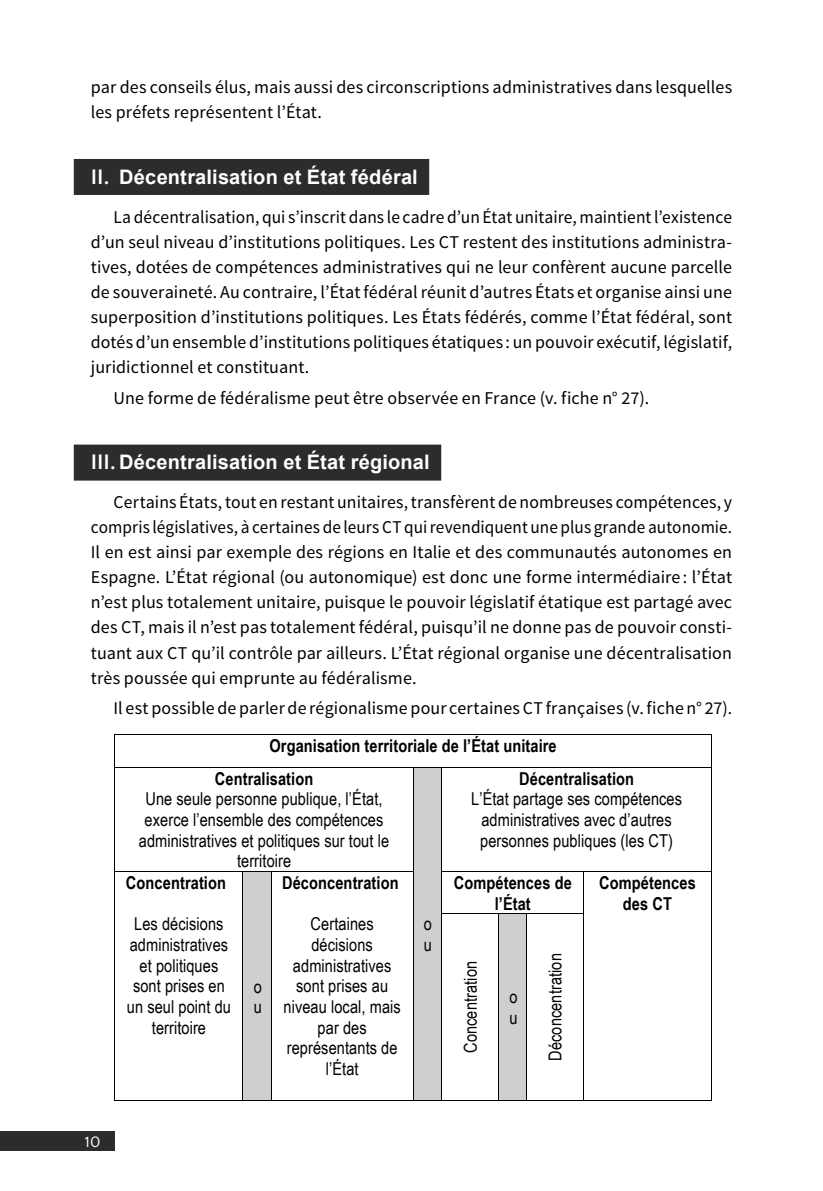
<style>
.page{position:relative;width:823px;height:1191px;background:#fff}
.page>*{position:absolute;margin:0;border:0;box-sizing:border-box;transform-origin:0 0}
.t1{font:700 20px "Arial";letter-spacing:.01em;color:#fff}
.t2{font:18px/25px "Source Sans Pro";letter-spacing:.005em;color:#000;text-align:justify}
.t3{font:17.8px/20.6px "Arial Narrow";letter-spacing:.005em;color:#000;text-align:center}
.t4{font:700 17.8px/20.6px "Arial Narrow";letter-spacing:.005em;color:#000;text-align:center}
.t5{font:16px "Quattrocento Sans";color:#fff}
.s1{font-family:"Quattrocento Sans";font-size:22px}
</style>
<div class="page">
<div style="left:0;top:1131px;width:115px;height:20px;background:#2c2c2c"></div>
<div style="left:74px;top:159px;width:355px;height:36px;background:#2c2c2c"></div>
<div style="left:74px;top:444px;width:367px;height:36px;background:#2c2c2c"></div>
<hr style="left:114px;top:734px;width:597px;height:1px;background:#000">
<hr style="left:114px;top:735px;width:1px;height:32px;background:#000">
<hr style="left:710px;top:735px;width:1px;height:32px;background:#000">
<div style="left:413px;top:768px;width:28px;height:331px;background:#cfcfcf"></div>
<hr style="left:114px;top:767px;width:597px;height:1px;background:#000">
<hr style="left:114px;top:768px;width:1px;height:103px;background:#000">
<hr style="left:412px;top:768px;width:1px;height:103px;background:#000">
<hr style="left:441px;top:768px;width:1px;height:103px;background:#000">
<hr style="left:710px;top:768px;width:1px;height:103px;background:#000">
<div style="left:243px;top:872px;width:28px;height:227px;background:#cfcfcf"></div>
<hr style="left:114px;top:871px;width:299px;height:1px;background:#000">
<hr style="left:441px;top:871px;width:270px;height:1px;background:#000">
<hr style="left:114px;top:872px;width:1px;height:41px;background:#000">
<hr style="left:242px;top:872px;width:1px;height:41px;background:#000">
<hr style="left:271px;top:872px;width:1px;height:41px;background:#000">
<hr style="left:412px;top:872px;width:1px;height:41px;background:#000">
<hr style="left:441px;top:872px;width:1px;height:41px;background:#000">
<hr style="left:582px;top:872px;width:1px;height:41px;background:#000">
<hr style="left:710px;top:872px;width:1px;height:41px;background:#000">
<div style="left:498px;top:914px;width:27px;height:185px;background:#cfcfcf"></div>
<hr style="left:441px;top:913px;width:142px;height:1px;background:#000">
<hr style="left:114px;top:914px;width:1px;height:187px;background:#000">
<hr style="left:114px;top:1100px;width:128px;height:1px;background:#000">
<hr style="left:242px;top:914px;width:1px;height:187px;background:#000">
<svg style="left:243px;top:1100px;width:28px;height:1px"></svg>
<hr style="left:271px;top:914px;width:1px;height:187px;background:#000">
<hr style="left:272px;top:1100px;width:140px;height:1px;background:#000">
<hr style="left:412px;top:914px;width:1px;height:187px;background:#000">
<svg style="left:413px;top:1100px;width:28px;height:1px"></svg>
<hr style="left:441px;top:914px;width:1px;height:187px;background:#000">
<hr style="left:442px;top:1100px;width:55px;height:1px;background:#000">
<hr style="left:497px;top:914px;width:1px;height:187px;background:#000">
<svg style="left:498px;top:1100px;width:27px;height:1px"></svg>
<hr style="left:525px;top:914px;width:1px;height:187px;background:#000">
<hr style="left:526px;top:1100px;width:56px;height:1px;background:#000">
<hr style="left:582px;top:914px;width:1px;height:187px;background:#000">
<hr style="left:583px;top:1100px;width:127px;height:1px;background:#000">
<hr style="left:710px;top:914px;width:1px;height:187px;background:#000">
<p class="t2" style="left:91px;top:76px;width:642px">par des conseils élus, mais aussi des circonscriptions administratives dans lesquelles les préfets représentent l’État.</p>
<p class="t1" style="left:91px;top:165px;width:328px"><span class="s1">II.</span> Décentralisation et État fédéral</p>
<p class="t2" style="left:91px;top:206px;width:642px;text-indent:23px">La décentralisation, qui s’inscrit dans le cadre d’un État unitaire, maintient l’existence d’un seul niveau d’institutions politiques. Les CT restent des institutions administra&shy;tives, dotées de compétences administratives qui ne leur confèrent aucune parcelle de souveraineté. Au contraire, l’État fédéral réunit d’autres États et organise ainsi une superposition d’institutions politiques. Les États fédérés, comme l’État fédéral, sont dotés d’un ensemble d’institutions politiques étatiques : un pouvoir exécutif, législatif, juridictionnel et constituant.</p>
<p class="t2" style="left:113px;top:387px;width:537px">Une forme de fédéralisme peut être observée en France (v. fiche n° 27).</p>
<p class="t1" style="left:91px;top:451px;width:340px"><span class="s1">III.</span> Décentralisation et État régional</p>
<p class="t2" style="left:91px;top:491px;width:642px;text-indent:23px">Certains États, tout en restant unitaires, transfèrent de nombreuses compétences, y compris législatives, à certaines de leurs CT qui revendiquent une plus grande autonomie.<br>Il en est ainsi par exemple des régions en Italie et des communautés autonomes en Espagne. L’État régional (ou autonomique) est donc une forme intermédiaire : l’État n’est plus totalement unitaire, puisque le pouvoir législatif étatique est partagé avec des CT, mais il n’est pas totalement fédéral, puisqu’il ne donne pas de pouvoir consti&shy;tuant aux CT qu’il contrôle par ailleurs. L’État régional organise une décentralisation très poussée qui emprunte au fédéralisme.</p>
<p class="t2" style="left:113px;top:697px;width:619px">Il est possible de parler de régionalisme pour certaines CT françaises (v. fiche n° 27).</p>
<p class="t4" style="left:215px;top:729px;width:343px;line-height:32.6px;text-align:left;text-indent:55px">Organisation territoriale de l’État unitaire<br>Centralisation</p>
<p class="t3" style="left:139px;top:788px;width:251px">Une seule personne publique, l’État, exerce l’ensemble des compétences administratives et politiques sur tout le territoire</p>
<p class="t4" style="left:519px;top:768px;width:116px">Décentralisation</p>
<p class="t3" style="left:471px;top:788px;width:212px">L’État partage ses compétences administratives avec d’autres personnes publiques (les CT)</p>
<p class="t5" style="left:85px;top:1134px;width:17px">10</p>
<p class="t4" style="left:126px;top:872px;width:101px">Concentration</p>
<p class="t3" style="left:127px;top:913px;width:106px">Les décisions administratives et politiques sont prises en un seul point du territoire</p>
<p class="t3" style="left:253px;top:976px;width:10px;text-align:left">o u</p>
<p class="t4" style="left:282px;top:872px;width:118px">Déconcentration</p>
<p class="t3" style="left:283px;top:913px;width:119px">Certaines décisions administratives sont prises au niveau local, mais par des représentants de l’État</p>
<p class="t3" style="left:423px;top:913px;width:10px;text-align:left">o u</p>
<p class="t4" style="left:453px;top:872px;width:119px">Compétences de l’État</p>
<p class="t4" style="left:598px;top:872px;width:98px">Compétences des CT</p>
<p class="t3" style="left:459px;top:1053px;width:93px;rotate:-90deg">Concentration</p>
<p class="t3" style="left:509px;top:986px;width:10px;text-align:left">o u</p>
<p class="t3" style="left:544px;top:1060px;width:109px;rotate:-90deg">Déconcentration</p>
</div>
